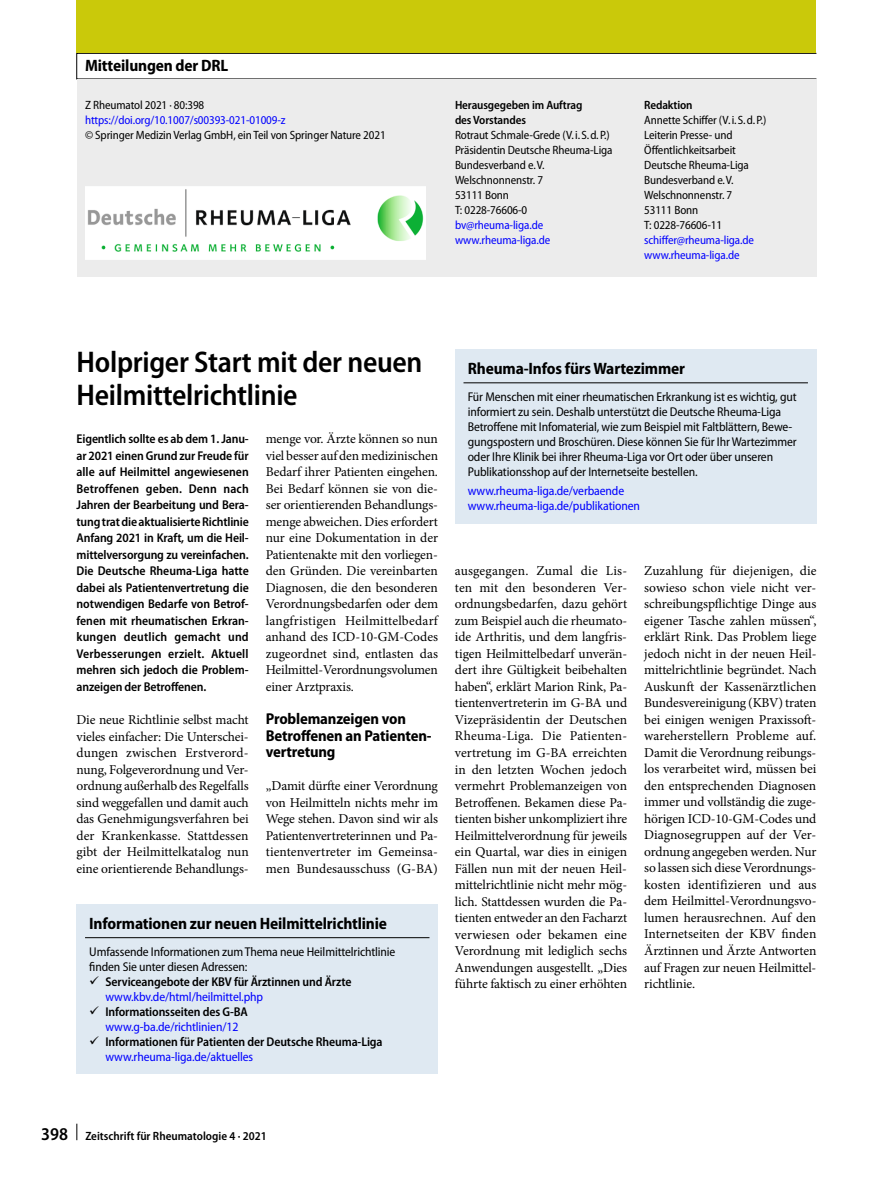
<style>
.page{position:relative;width:893px;height:1187px;background:#fff}
.page>*{position:absolute;margin:0;border:0;box-sizing:border-box;transform-origin:0 0}
.t1{font:600 semi-condensed 30px/33px "Myriad Pro";letter-spacing:-.01em;color:#000}
.t2{font:700 semi-condensed 16.5px "Myriad Pro";letter-spacing:-.01em;color:#000}
.t3{font:700 semi-condensed 15.75px/16.5px "Myriad Pro";letter-spacing:-.01em;color:#000}
.t4{font:13.5px/16.5px "Minion Pro";letter-spacing:-.01em;color:#000;text-align:justify}
.t5{font:600 semi-condensed 12.75px/16.5px "Myriad Pro";letter-spacing:-.01em;color:#000}
.t6{font:semi-condensed 12.75px/15px "Myriad Pro";letter-spacing:-.01em;color:#000}
.t7{font:semi-condensed 12.75px/15px "Myriad Pro";letter-spacing:-.01em;color:#00f;text-align:center}
.t8{font:semi-condensed 12px/15px "Myriad Pro";letter-spacing:-.01em;color:#000}
.t9{font:semi-condensed 12px/15px "Myriad Pro";letter-spacing:-.01em;color:#00f}
.t10{font:600 semi-condensed 12px/15px "Myriad Pro";letter-spacing:-.01em;color:#000}
.s1{font-weight:400;color:#00f}
.s2{color:#000}
.s3{font-weight:600;color:#000}
.s4{font-size:18px}
</style>
<div class="page">
<svg style="left:77px;top:1123px;width:1px;height:17px"></svg>
<div style="left:77px;top:53px;width:740px;height:26px;border:1px solid #000"></div>
<div style="left:77px;top:0;width:739px;height:53px;background:#cac90a"></div>
<div style="left:77px;top:79px;width:739px;height:197px;background:#ececec"></div>
<img style="left:85px;top:186px;width:340px;height:73px">
<div style="left:77px;top:903px;width:361px;height:170px;background:#dfe9f2"></div>
<hr style="left:85px;top:937px;width:344px;height:1px;background:#000">
<div style="left:455px;top:349px;width:361px;height:174px;background:#dfe9f2"></div>
<hr style="left:463px;top:382px;width:345px;height:1px;background:#000">
<p class="t2" style="left:85px;top:56px;width:145px">Mitteilungen der DRL</p>
<p class="t8" style="left:85px;top:98px;width:121px">Z Rheumatol 2021 · 80:398</p>
<p class="t9" style="left:85px;top:113px;width:202px">https://doi.org/10.1007/s00393-021-01009-z</p>
<p class="t8" style="left:85px;top:128px;width:302px">© Springer Medizin Verlag GmbH, ein Teil von Springer Nature 2021</p>
<p class="t10" style="left:455px;top:98px;width:129px">Herausgegeben im Auftrag des Vorstandes</p>
<p class="t8" style="left:455px;top:128px;width:159px">Rotraut Schmale-Grede (V.i.S.d.P.)<br>Präsidentin Deutsche Rheuma-Liga<br>Bundesverband e.V.<br>Welschnonnenstr. 7<br>53111 Bonn<br>T: 0228-76606-0</p>
<p class="t9" style="left:455px;top:218px;width:97px">bv@rheuma-liga.de www.rheuma-liga.de</p>
<p class="t10" style="left:644px;top:98px;width:50px">Redaktion</p>
<p class="t8" style="left:644px;top:113px;width:124px">Annette Schiffer (V.i.S.d.P.)<br>Leiterin Presse- und<br>Öffentlichkeitsarbeit<br>Deutsche Rheuma-Liga<br>Bundesverband e.V.<br>Welschnonnenstr. 7<br>53111 Bonn<br>T: 0228-76606-11</p>
<p class="t9" style="left:644px;top:233px;width:111px">schiffer@rheuma-liga.de www.rheuma-liga.de</p>
<h1 class="t1" style="left:77px;top:345px;width:347px">Holpriger Start mit der neuen<br>Heilmittelrichtlinie</h1>
<p class="t5" style="left:77px;top:431px;width:174px;text-align:justify">Eigentlich sollte es ab dem 1. Janu&shy;ar 2021 einen Grund zur Freude für alle auf Heilmittel angewiesenen Betroffenen geben. Denn nach Jahren der Bearbeitung und Bera&shy;tung trat die aktualisierte Richtlinie Anfang 2021 in Kraft, um die Heil&shy;mittelversorgung zu vereinfachen.<br>Die Deutsche Rheuma-Liga hatte dabei als Patientenvertretung die notwendigen Bedarfe von Betrof&shy;fenen mit rheumatischen Erkran&shy;kungen deutlich gemacht und Verbesserungen erzielt. Aktuell mehren sich jedoch die Problem&shy;anzeigen der Betroffenen.</p>
<p class="t4" style="left:77px;top:711px;width:174px">Die neue Richtlinie selbst macht vieles einfacher: Die Unterschei&shy;dungen zwischen Erstverord&shy;nung, Folgeverordnung und Ver&shy;ordnung außerhalb des Regelfalls sind weggefallen und damit auch das Genehmigungsverfahren bei der Krankenkasse. Stattdessen gibt der Heilmittelkatalog nun eine orientierende Behandlungs-</p>
<p class="t4" style="left:266px;top:431px;width:174px">menge vor. Ärzte können so nun viel besser auf den medizinischen Bedarf ihrer Patienten eingehen.<br>Bei Bedarf können sie von die&shy;ser orientierenden Behandlungs&shy;menge abweichen. Dies erfordert nur eine Dokumentation in der Patientenakte mit den vorliegen&shy;den Gründen. Die vereinbarten Diagnosen, die den besonderen Verordnungsbedarfen oder dem langfristigen Heilmittelbedarf anhand des ICD-10-GM-Codes zugeordnet sind, entlasten das Heilmittel-Verordnungsvolumen einer Arztpraxis.</p>
<p class="t3" style="left:266px;top:710px;width:167px">Problemanzeigen von<br>Betroffenen an Patienten&shy;vertretung</p>
<p class="t4" style="left:266px;top:777px;width:174px">„Damit dürfte einer Verordnung von Heilmitteln nichts mehr im Wege stehen. Davon sind wir als Patientenvertreterinnen und Pa&shy;tientenvertreter im Gemeinsa&shy;men Bundesausschuss (G-BA)</p>
<p class="t2" style="left:89px;top:914px;width:299px">Informationen zur neuen Heilmittelrichtlinie</p>
<p class="t6" style="left:89px;top:944px;width:308px">Umfassende Informationen zum Thema neue Heilmittelrichtlinie finden Sie unter diesen Adressen:</p>
<p class="t5" style="left:105px;top:974px;width:247px;line-height:15px;text-indent:-16px">✓ Serviceangebote der KBV für Ärztinnen und Ärzte <span class="s1">www.kbv.de/html/heilmittel.php</span></p>
<p class="t7" style="left:89px;top:1004px;width:160px"><span class="s2">✓</span> <span class="s3">Informationsseiten des G-BA </span>www.g-ba.de/richtlinien/12</p>
<p class="t5" style="left:105px;top:1034px;width:279px;line-height:15px;text-indent:-16px">✓ Informationen für Patienten der Deutsche Rheuma-Liga <span class="s1">www.rheuma-liga.de/aktuelles</span></p>
<p class="t2" style="left:468px;top:359px;width:219px">Rheuma-Infos fürs Wartezimmer</p>
<p class="t6" style="left:468px;top:389px;width:331px">Für Menschen mit einer rheumatischen Erkrankung ist es wichtig, gut informiert zu sein. Deshalb unterstützt die Deutsche Rheuma-Liga Betroffene mit Infomaterial, wie zum Beispiel mit Faltblättern, Bewe&shy;gungspostern und Broschüren. Diese können Sie für Ihr Wartezimmer oder Ihre Klinik bei ihrer Rheuma-Liga vor Ort oder über unseren Publikationsshop auf der Internetseite bestellen.</p>
<p class="t7" style="left:468px;top:484px;width:174px;text-align:left">www.rheuma-liga.de/verbaende www.rheuma-liga.de/publikationen</p>
<p class="t4" style="left:455px;top:563px;width:174px">ausgegangen. Zumal die Lis&shy;ten mit den besonderen Ver&shy;ordnungsbedarfen, dazu gehört zum Beispiel auch die rheumato&shy;ide Arthritis, und dem langfris&shy;tigen Heilmittelbedarf unverän&shy;dert ihre Gültigkeit beibehalten haben“, erklärt Marion Rink, Pa&shy;tientenvertreterin im G-BA und Vizepräsidentin der Deutschen Rheuma-Liga. Die Patienten&shy;vertretung im G-BA erreichten in den letzten Wochen jedoch vermehrt Problemanzeigen von Betroffenen. Bekamen diese Pa&shy;tienten bisher unkompliziert ihre Heilmittelverordnung für jeweils ein Quartal, war dies in einigen Fällen nun mit der neuen Heil&shy;mittelrichtlinie nicht mehr mög&shy;lich. Stattdessen wurden die Pa&shy;tienten entweder an den Facharzt verwiesen oder bekamen eine Verordnung mit lediglich sechs Anwendungen ausgestellt. „Dies führte faktisch zu einer erhöhten</p>
<p class="t4" style="left:644px;top:563px;width:174px">Zuzahlung für diejenigen, die sowieso schon viele nicht ver&shy;schreibungspflichtige Dinge aus eigener Tasche zahlen müssen“, erklärt Rink. Das Problem liege jedoch nicht in der neuen Heil&shy;mittelrichtlinie begründet. Nach Auskunft der Kassenärztlichen Bundesvereinigung (KBV) traten bei einigen wenigen Praxissoft&shy;wareherstellern Probleme auf.<br>Damit die Verordnung reibungs&shy;los verarbeitet wird, müssen bei den entsprechenden Diagnosen immer und vollständig die zuge&shy;hörigen ICD-10-GM-Codes und Diagnosegruppen auf der Ver&shy;ordnung angegeben werden. Nur so lassen sich diese Verordnungs&shy;kosten identifizieren und aus dem Heilmittel-Verordnungsvo&shy;lumen herausrechnen. Auf den Internetseiten der KBV finden Ärztinnen und Ärzte Antworten auf Fragen zur neuen Heilmittel&shy;richtlinie.</p>
<p class="t10" style="left:41px;top:1128px;width:227px"><span class="s4">398</span> Zeitschrift für Rheumatologie 4 · 2021</p>
</div>
